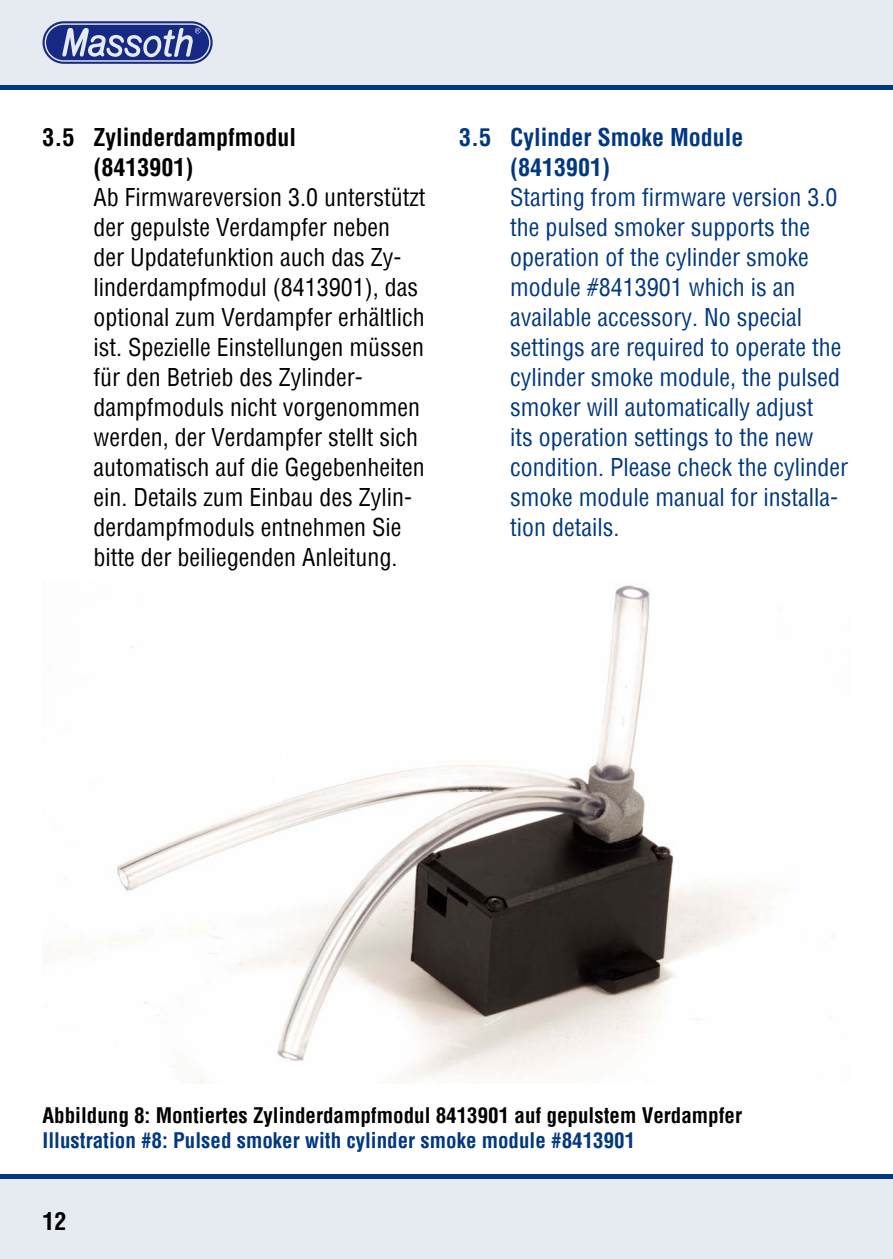
<style>
.page{position:relative;width:893px;height:1259px;background:#fff}
.page>*{position:absolute;margin:0;border:0;box-sizing:border-box;transform-origin:0 0}
.t1{font:condensed 24px/30px "Helvetica";color:#000}
.t2{font:condensed 24px/30px "Helvetica";color:#003882}
.t3{font:700 condensed 24px/30px "Helvetica";color:#000}
.t4{font:700 condensed 24px/30px "Helvetica";color:#003882}
.t5{font:700 condensed 21px "Helvetica";color:#000}
.t6{font:700 condensed 21px "Helvetica";color:#003882}
</style>
<div class="page">
<div style="left:0;top:1174px;width:893px;height:85px;background:#e6ebf2"></div>
<div style="left:0;top:0;width:893px;height:85px;background:#e6ebf2"></div>
<svg style="left:43px;top:21px;width:170px;height:43px"></svg>
<hr style="left:0;top:85px;width:893px;height:4px;background:#003882">
<hr style="left:0;top:1174px;width:893px;height:4px;background:#003882">
<img style="left:45px;top:585px;width:726px;height:496px">
<p class="t3" style="left:94px;top:122px;width:204px;text-indent:-51px">3.5 Zylinderdampfmodul (8413901)</p>
<p class="t1" style="left:94px;top:181px;width:333px">Ab Firmwareversion 3.0 unterstützt der gepulste Verdampfer neben der Updatefunktion auch das Zy&shy;linderdampfmodul (8413901), das optional zum Verdampfer erhältlich ist. Spezielle Einstellungen müssen für den Betrieb des Zylinder&shy;dampfmoduls nicht vorgenommen werden, der Verdampfer stellt sich automatisch auf die Gegebenheiten ein. Details zum Einbau des Zylin&shy;derdampfmoduls entnehmen Sie bitte der beiliegenden Anleitung.</p>
<p class="t4" style="left:510px;top:122px;width:235px;text-indent:-51px">3.5 Cylinder Smoke Module (8413901)</p>
<p class="t2" style="left:510px;top:181px;width:339px">Starting from firmware version 3.0 the pulsed smoker supports the operation of the cylinder smoke module #8413901 which is an available accessory. No special settings are required to operate the cylinder smoke module, the pulsed smoker will automatically adjust<br>its operation settings to the new condition. Please check the cylinder smoke module manual for installa&shy;tion details.</p>
<p class="t5" style="left:43px;top:1101px;width:701px">Abbildung 8: Montiertes Zylinderdampfmodul 8413901 auf gepulstem Verdampfer</p>
<p class="t6" style="left:43px;top:1127px;width:594px">Illustration #8: Pulsed smoker with cylinder smoke module #8413901</p>
<p class="t3" style="left:43px;top:1205px;width:25px">12</p>
</div>
